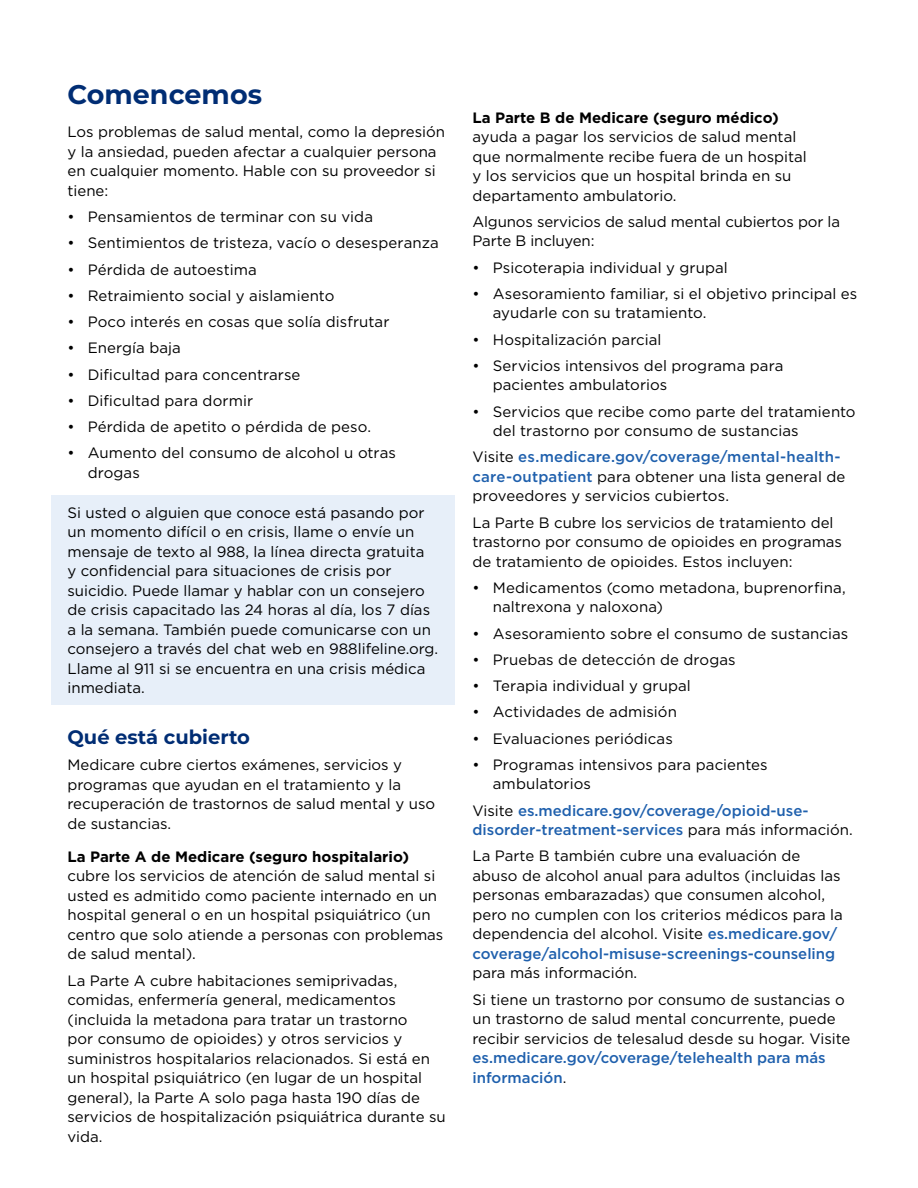
<style>
.page{position:relative;width:918px;height:1188px;background:#fff}
.page>*{position:absolute;margin:0;border:0;box-sizing:border-box;transform-origin:0 0}
.t1{font:700 27px "Montserrat";color:#002d74}
.t2{font:700 19.5px "Montserrat";color:#002d74}
.text_no_indent{font:15px/19.5px "Gotham";color:#000}
.text_before_bullet{font:15px/19.5px "Gotham";color:#000}
.text_no_indent_extra_space{font:15px/19.5px "Gotham";color:#000}
.text_no_indent-2{font:500 15px/19.5px "Gotham";color:#1f60ad}
.s1{font-weight:700}
.s2{font-weight:500;color:#1f60ad}
.s3{font-weight:400;color:#000}
</style>
<div class="page">
<div style="left:52px;top:495px;width:403px;height:210px;background:#e7eff9"></div>
<h1 class="t1" style="left:68px;top:75px;width:196px">Comencemos</h1>
<p class="text_before_bullet" style="left:68px;top:122px;width:379px">Los problemas de salud mental, como la depresión y la ansiedad, pueden afectar a cualquier persona en cualquier momento. Hable con su proveedor si tiene:</p>
<p class="text_no_indent" style="left:68px;top:207px;width:307px">• Pensamientos de terminar con su vida</p>
<p class="text_no_indent" style="left:68px;top:233px;width:373px">• Sentimientos de tristeza, vacío o desesperanza</p>
<p class="text_no_indent" style="left:68px;top:259px;width:191px">• Pérdida de autoestima</p>
<p class="text_no_indent" style="left:68px;top:286px;width:268px">• Retraimiento social y aislamiento</p>
<p class="text_no_indent" style="left:68px;top:312px;width:324px">• Poco interés en cosas que solía disfrutar</p>
<p class="text_no_indent" style="left:68px;top:338px;width:115px">• Energía baja</p>
<p class="text_no_indent" style="left:68px;top:364px;width:235px">• Dificultad para concentrarse</p>
<p class="text_no_indent" style="left:68px;top:391px;width:187px">• Dificultad para dormir</p>
<p class="text_no_indent" style="left:68px;top:417px;width:305px">• Pérdida de apetito o pérdida de peso.</p>
<p class="text_no_indent" style="left:88px;top:443px;width:310px;text-indent:-20px">• Aumento del consumo de alcohol u otras drogas</p>
<p class="text_no_indent" style="left:68px;top:502px;width:372px">Si usted o alguien que conoce está pasando por un momento difícil o en crisis, llame o envíe un mensaje de texto al 988, la línea directa gratuita<br>y confidencial para situaciones de crisis por suicidio. Puede llamar y hablar con un consejero de crisis capacitado las 24 horas al día, los 7 días a la semana. También puede comunicarse con un consejero a través del chat web en 988lifeline.org.<br>Llame al 911 si se encuentra en una crisis médica inmediata.</p>
<h2 class="t2" style="left:68px;top:723px;width:184px">Qué está cubierto</h2>
<h3 class="text_no_indent_extra_space" style="left:68px;top:755px;width:369px">Medicare cubre ciertos exámenes, servicios y programas que ayudan en el tratamiento y la recuperación de trastornos de salud mental y uso de sustancias.</h3>
<p class="text_no_indent" style="left:68px;top:847px;width:377px"><span class="s1">La Parte A de Medicare (seguro hospitalario) </span>cubre los servicios de atención de salud mental si usted es admitido como paciente internado en un hospital general o en un hospital psiquiátrico (un centro que solo atiende a personas con problemas de salud mental).</p>
<p class="text_no_indent" style="left:68px;top:970px;width:380px">La Parte A cubre habitaciones semiprivadas, comidas, enfermería general, medicamentos (incluida la metadona para tratar un trastorno<br>por consumo de opioides) y otros servicios y suministros hospitalarios relacionados. Si está en un hospital psiquiátrico (en lugar de un hospital general), la Parte A solo paga hasta 190 días de servicios de hospitalización psiquiátrica durante su vida.</p>
<p class="text_no_indent" style="left:472px;top:107px;width:336px"><span class="s1">La Parte B de Medicare (seguro médico) </span>ayuda a pagar los servicios de salud mental que normalmente recibe fuera de un hospital y los servicios que un hospital brinda en su departamento ambulatorio.</p>
<p class="text_before_bullet" style="left:472px;top:211px;width:369px">Algunos servicios de salud mental cubiertos por la<br>Parte B incluyen:</p>
<p class="text_no_indent" style="left:472px;top:257px;width:257px">• Psicoterapia individual y grupal</p>
<p class="text_no_indent" style="left:493px;top:283px;width:366px;text-indent:-20px">• Asesoramiento familiar, si el objetivo principal es ayudarle con su tratamiento.</p>
<p class="text_no_indent" style="left:472px;top:329px;width:191px">• Hospitalización parcial</p>
<p class="text_no_indent" style="left:493px;top:355px;width:292px;text-indent:-20px">• Servicios intensivos del programa para pacientes ambulatorios</p>
<p class="text_no_indent" style="left:493px;top:401px;width:364px;text-indent:-20px">• Servicios que recibe como parte del tratamiento del trastorno por consumo de sustancias</p>
<p class="text_no_indent" style="left:472px;top:447px;width:374px">Visite <span class="s2">es.medicare.gov/coverage/mental-health&shy;care-outpatient</span> para obtener una lista general de proveedores y servicios cubiertos.</p>
<p class="text_before_bullet" style="left:472px;top:512px;width:371px">La Parte B cubre los servicios de tratamiento del trastorno por consumo de opioides en programas de tratamiento de opioides. Estos incluyen:</p>
<p class="text_no_indent" style="left:493px;top:577px;width:355px;text-indent:-20px">• Medicamentos (como metadona, buprenorfina, naltrexona y naloxona)</p>
<p class="text_no_indent" style="left:472px;top:623px;width:377px">• Asesoramiento sobre el consumo de sustancias</p>
<p class="text_no_indent" style="left:472px;top:649px;width:265px">• Pruebas de detección de drogas</p>
<p class="text_no_indent" style="left:472px;top:676px;width:220px">• Terapia individual y grupal</p>
<p class="text_no_indent" style="left:472px;top:702px;width:206px">• Actividades de admisión</p>
<p class="text_no_indent" style="left:472px;top:728px;width:202px">• Evaluaciones periódicas</p>
<p class="text_no_indent" style="left:493px;top:754px;width:276px;text-indent:-20px">• Programas intensivos para pacientes ambulatorios</p>
<p class="text_no_indent-2" style="left:472px;top:800px;width:382px"><span class="s3">Visite</span> es.medicare.gov/coverage/opioid-use&shy;disorder-treatment-services <span class="s3">para más información.</span></p>
<p class="text_no_indent" style="left:472px;top:846px;width:372px">La Parte B también cubre una evaluación de abuso de alcohol anual para adultos (incluidas las personas embarazadas) que consumen alcohol, pero no cumplen con los criterios médicos para la dependencia del alcohol. Visite <span class="s2">es.medicare.gov/ coverage/alcohol-misuse-screenings-counseling </span>para más información.</p>
<p class="text_no_indent" style="left:472px;top:989px;width:379px">Si tiene un trastorno por consumo de sustancias o un trastorno de salud mental concurrente, puede recibir servicios de telesalud desde su hogar. Visite <span class="s2">es.medicare.gov/coverage/telehealth para más información</span>.</p>
</div>
